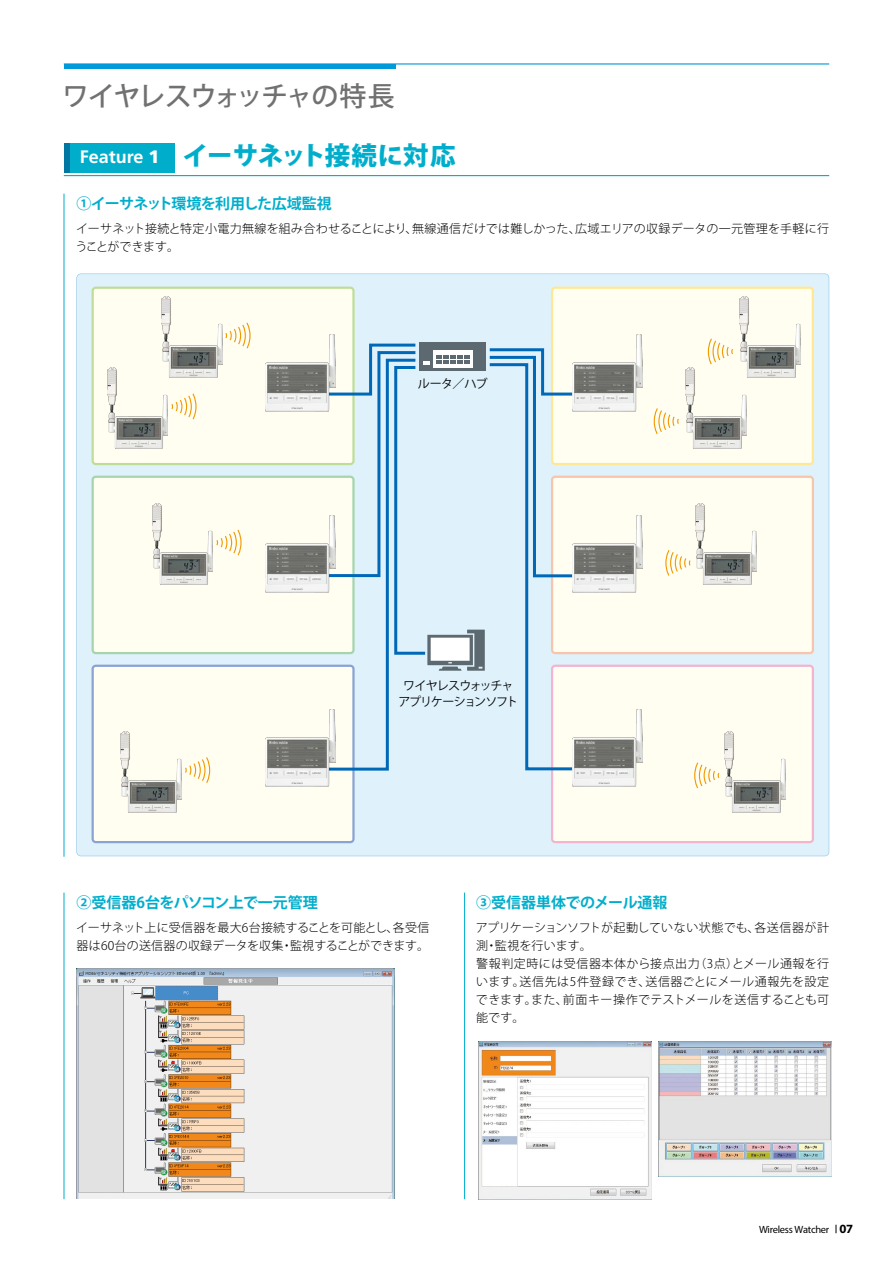
<style>
.page{position:relative;width:893px;height:1263px;background:#fff}
.page>*{position:absolute;margin:0;border:0;box-sizing:border-box;transform-origin:0 0}
.t1{font:500 27px "Koz Go Pr 6 N";letter-spacing:-.055em;color:#727171}
.t2{font:800 25.5px "Koz Go Pr 6 N";letter-spacing:-.005em;color:#00aecc}
.t3{font:700 15px "Koz Go Pr 6 N";letter-spacing:-.02em;color:#00aecc}
.t4{font:700 15px "Koz Go Pr 6 N";letter-spacing:-.04em;color:#00aecc}
.t5{font:300 12px/18px "Koz Go Pr 6 N";letter-spacing:.02em;color:#000}
.t6{font:12px/16.5px "Koz Go Pr 6 N";letter-spacing:-.09em;color:#000;text-align:center}
.t7{font:10.5px "Myriad Hebrew";letter-spacing:-.03em;color:#000}
.s1{font-family:"Frutiger LT Std";font-weight:700;font-size:18px;color:#fff}
.s2{font-family:"Frutiger LT Std";font-weight:900;font-size:18px;color:#fff}
.s3{font-family:"Myriad Pro";font-weight:700;font-size:12.6px}
</style>
<div class="page">
<div style="left:64px;top:143px;width:110px;height:29px;background:#00aecc"></div>
<div style="left:64px;top:143px;width:6px;height:29px;background:#0076a3"></div>
<hr style="left:64px;top:175px;width:765px;height:1px;background:#00aecc">
<svg style="left:77px;top:274px;width:752px;height:582px;background:#def1fa"></svg>
<div style="left:92px;top:287px;width:263px;height:178px;background:#fffef1"></div>
<div style="left:92px;top:476px;width:199px;height:178px;background:#fffef1"></div>
<div style="left:92px;top:665px;width:263px;height:178px;background:#fffef1"></div>
<svg style="left:551px;top:287px;width:263px;height:178px;fill:#fffef1"></svg>
<div style="left:610px;top:476px;width:204px;height:178px;background:#fffef1"></div>
<div style="left:551px;top:665px;width:263px;height:178px;background:#fffef1"></div>
<img style="left:573px;top:334px;width:69px;height:78px">
<img style="left:266px;top:334px;width:69px;height:78px">
<img style="left:610px;top:515px;width:32px;height:78px">
<img style="left:266px;top:515px;width:25px;height:78px">
<img style="left:573px;top:709px;width:69px;height:78px">
<img style="left:266px;top:709px;width:69px;height:78px">
<svg style="left:291px;top:342px;width:319px;height:430px"></svg>
<svg style="left:707px;top:331px;width:30px;height:36px"></svg>
<svg style="left:665px;top:542px;width:30px;height:41px"></svg>
<img style="left:696px;top:503px;width:61px;height:81px">
<svg style="left:694px;top:754px;width:30px;height:42px"></svg>
<svg style="left:181px;top:749px;width:30px;height:42px"></svg>
<svg style="left:213px;top:522px;width:29px;height:41px"></svg>
<svg style="left:168px;top:386px;width:29px;height:41px"></svg>
<svg style="left:222px;top:315px;width:29px;height:41px"></svg>
<svg style="left:653px;top:400px;width:30px;height:42px"></svg>
<img style="left:161px;top:296px;width:61px;height:81px">
<img style="left:107px;top:367px;width:61px;height:81px">
<img style="left:152px;top:503px;width:61px;height:81px">
<img style="left:121px;top:731px;width:60px;height:82px">
<img style="left:725px;top:731px;width:60px;height:82px">
<img style="left:740px;top:296px;width:60px;height:81px">
<img style="left:685px;top:367px;width:61px;height:81px">
<hr style="left:64px;top:63px;width:765px;height:2px;background:#0099d9">
<hr style="left:64px;top:64px;width:331px;height:4px;background:#0099d9">
<hr style="left:64px;top:194px;width:1px;height:663px;background:#00aecc">
<hr style="left:64px;top:892px;width:1px;height:307px;background:#00aecc">
<img style="left:77px;top:969px;width:318px;height:230px">
<hr style="left:464px;top:892px;width:1px;height:307px;background:#00aecc">
<img style="left:478px;top:1041px;width:174px;height:158px">
<img style="left:658px;top:1041px;width:173px;height:136px">
<h1 class="t1" style="left:62px;top:80px;width:334px">ワイヤレスウォッチャの特長</h1>
<h2 class="t2" style="left:80px;top:141px;width:377px"><span class="s1">Feature</span> <span class="s2">1</span> イーサネット接続に対応</h2>
<p class="t4" style="left:77px;top:195px;width:257px">①イーサネット環境を利用した広域監視</p>
<p class="t5" style="left:75px;top:220px;width:755px">イーサネット接続と特定小電力無線を組み合わせることにより、無線通信だけでは難しかった、広域エリアの収録データの一元管理を手軽に行うことができます。</p>
<p class="t6" style="left:418px;top:375px;width:71px">ルータ／ハブ</p>
<p class="t6" style="left:398px;top:677px;width:121px">ワイヤレスウォッチャアプリケーションソフト</p>
<p class="t3" style="left:77px;top:894px;width:243px">②受信器6台をパソコン上で一元管理</p>
<p class="t5" style="left:76px;top:919px;width:355px">イーサネット上に受信器を最大6台接続することを可能とし、各受信器は60台の送信器の収録データを収集・監視することができます。</p>
<p class="t3" style="left:476px;top:894px;width:193px">③受信器単体でのメール通報</p>
<p class="t5" style="left:476px;top:919px;width:355px">アプリケーションソフトが起動していない状態でも、各送信器が計測・監視を行います。<br>警報判定時には受信器本体から接点出力（3点）とメール通報を行います。送信先は5件登録でき、送信器ごとにメール通報先を設定できます。また、前面キー操作でテストメールを送信することも可能です。</p>
<p class="t7" style="left:759px;top:1223px;width:95px">Wireless Watcher <span class="s3">07</span></p>
</div>
